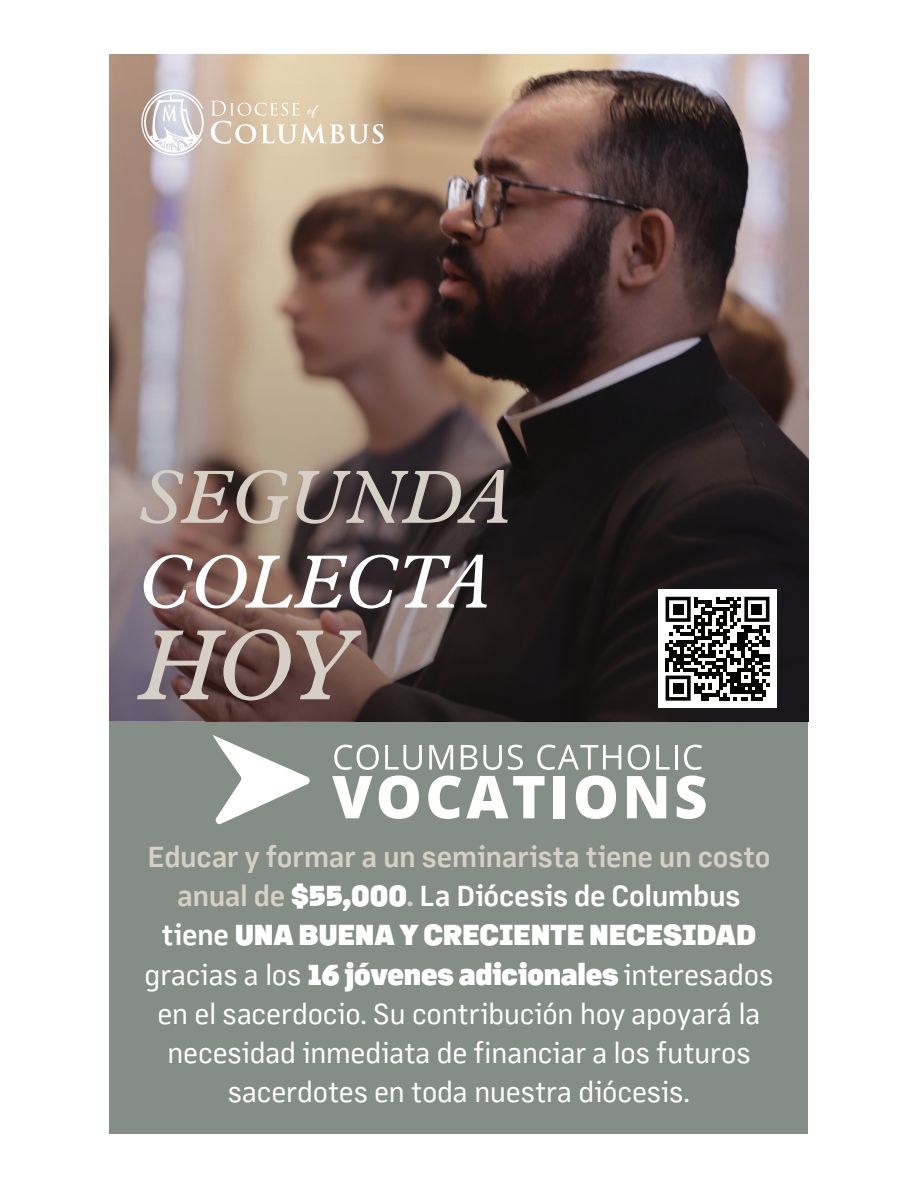
<style>
.page{position:relative;width:918px;height:1188px;background:#fff}
.page>*{position:absolute;margin:0;border:0;box-sizing:border-box;transform-origin:0 0}
.t1{font:italic 97.05px "Aldine 721 BT";color:#d6cfc5}
.t2{font:italic 73.2px/84.8px "Aldine 721 BT";letter-spacing:-.005em;color:#d6cfc5}
.t3{font:28.2px/39.2px "Margin MVB";letter-spacing:-.01em;color:#fff;text-align:center}
.s1{color:#fff}
.s2{font-weight:600;color:#d6cfc5}
.s3{font-weight:900}
.s4{font-weight:600}
</style>
<div class="page">
<div style="left:110px;top:721px;width:698px;height:413px;background:#848e87"></div>
<svg style="left:110px;top:54px;width:698px;height:667px;background:#685650"></svg>
<svg style="left:212px;top:735px;width:98px;height:89px"></svg>
<svg style="left:628px;top:745px;width:22px;height:25px"></svg>
<svg style="left:656px;top:745px;width:14px;height:25px"></svg>
<hr style="left:675px;top:745px;width:3px;height:25px;background:#fff">
<svg style="left:332px;top:745px;width:90px;height:74px"></svg>
<svg style="left:428px;top:745px;width:193px;height:74px"></svg>
<svg style="left:627px;top:776px;width:39px;height:42px"></svg>
<svg style="left:677px;top:745px;width:29px;height:74px"></svg>
<div style="left:658px;top:590px;width:119px;height:118px;background:#fff"></div>
<svg style="left:666px;top:597px;width:104px;height:104px"></svg>
<div style="left:673px;top:604px;width:10px;height:11px;background:#040503"></div>
<div style="left:752px;top:604px;width:10px;height:11px;background:#040503"></div>
<div style="left:673px;top:683px;width:10px;height:10px;background:#040503"></div>
<svg style="left:141px;top:90px;width:63px;height:65px"></svg>
<svg style="left:211px;top:101px;width:173px;height:43px;background:#ddcbb3"></svg>
<p class="t2" style="left:141px;top:454px;width:376px">SEGUNDA<br><span class="s1">COLECTA</span></p>
<p class="t1" style="left:141px;top:606px;width:217px">HOY</p>
<p class="t3" style="left:145px;top:836px;width:630px"><span class="s2">Educar y formar a un seminarista tiene un costo anual de</span> <span class="s3">$55,000</span><span class="s2">.</span> <span class="s4">La Diócesis de Columbus tiene</span> <span class="s3">UNA BUENA Y CRECIENTE NECESIDAD </span>gracias a los <span class="s3">16 jóvenes adicionales</span> interesados en el sacerdocio. Su contribución hoy apoyará la necesidad inmediata de financiar a los futuros sacerdotes en toda nuestra diócesis.</p>
</div>
